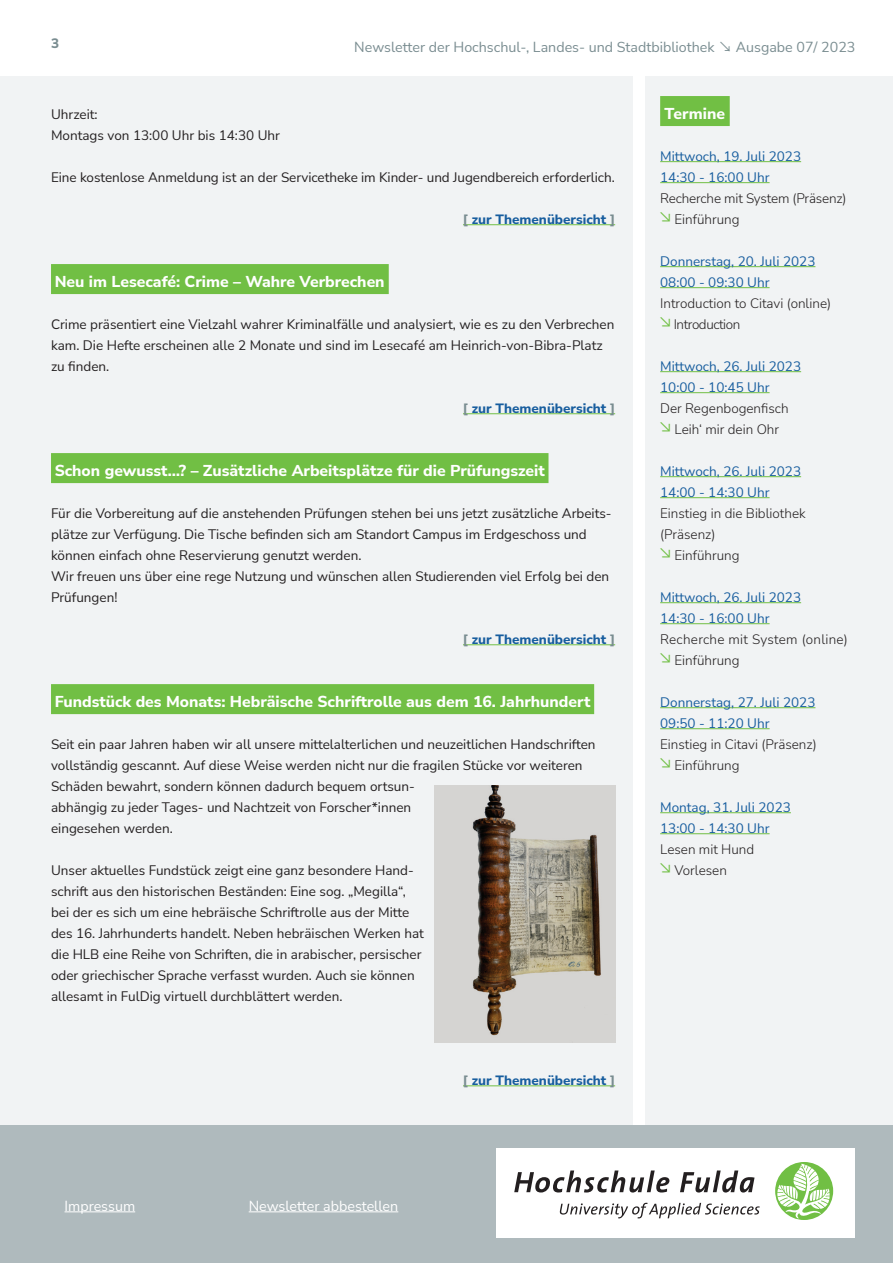
<style>
.page{position:relative;width:893px;height:1263px;background:#fff}
.page>*{position:absolute;margin:0;border:0;box-sizing:border-box;transform-origin:0 0}
.t1{font:800 15.75px "Nunito Sans";color:#fff}
.t2{font:14.25px "Nunito Sans";color:#7a8d91}
.t3{font:14.25px "Nunito Sans";color:#fff}
.t4{font:13.5px/21px "Nunito Sans";color:#231f20}
.t5{font:300 13.5px/21px "Nunito Sans";color:#231f20}
.t6{font:13.5px/21px "Nunito Sans";color:#175d9e}
.t7{font:800 13.5px "Nunito Sans";color:#175d9e}
.t8{font:800 13.5px "Nunito Sans";color:#7a8d91}
.s1{font-family:"Koz Go Pr 6 N"}
.s2{color:#7a8d91}
</style>
<div class="page">
<div style="left:0;top:77px;width:632px;height:1048px;background:#f1f3f4"></div>
<div style="left:645px;top:77px;width:248px;height:1048px;background:#f1f3f4"></div>
<div style="left:0;top:1125px;width:893px;height:138px;background:#afbabd"></div>
<hr style="left:65px;top:1211px;width:70px;height:1px;background:#fff">
<div style="left:496px;top:1148px;width:359px;height:90px;background:#fff"></div>
<div style="left:775px;top:1162px;width:58px;height:58px;background:#71bf44;border-radius:50%"></div>
<svg style="left:777px;top:1163px;width:53px;height:55px"></svg>
<svg style="left:514px;top:1170px;width:155px;height:22px"></svg>
<svg style="left:680px;top:1170px;width:74px;height:22px"></svg>
<svg style="left:559px;top:1203px;width:201px;height:15px"></svg>
<hr style="left:249px;top:1211px;width:149px;height:1px;background:#fff">
<div style="left:660px;top:96px;width:70px;height:30px;background:#71bf44"></div>
<hr style="left:463px;top:224px;width:152px;height:1px;background:#71bf44">
<div style="left:51px;top:264px;width:338px;height:30px;background:#71bf44"></div>
<hr style="left:463px;top:413px;width:152px;height:1px;background:#71bf44">
<div style="left:51px;top:453px;width:497px;height:30px;background:#71bf44"></div>
<hr style="left:463px;top:644px;width:152px;height:1px;background:#71bf44">
<div style="left:51px;top:684px;width:543px;height:30px;background:#71bf44"></div>
<hr style="left:463px;top:1085px;width:152px;height:1px;background:#71bf44">
<hr style="left:660px;top:476px;width:141px;height:1px;background:#71bf44">
<hr style="left:660px;top:497px;width:110px;height:1px;background:#71bf44">
<hr style="left:660px;top:602px;width:141px;height:1px;background:#71bf44">
<hr style="left:660px;top:623px;width:110px;height:1px;background:#71bf44">
<hr style="left:660px;top:707px;width:155px;height:1px;background:#71bf44">
<hr style="left:660px;top:728px;width:110px;height:1px;background:#71bf44">
<hr style="left:660px;top:161px;width:141px;height:1px;background:#71bf44">
<hr style="left:660px;top:182px;width:110px;height:1px;background:#71bf44">
<hr style="left:660px;top:266px;width:155px;height:1px;background:#71bf44">
<hr style="left:660px;top:287px;width:110px;height:1px;background:#71bf44">
<hr style="left:660px;top:371px;width:141px;height:1px;background:#71bf44">
<hr style="left:660px;top:392px;width:110px;height:1px;background:#71bf44">
<hr style="left:660px;top:812px;width:131px;height:1px;background:#71bf44">
<hr style="left:660px;top:833px;width:110px;height:1px;background:#71bf44">
<img style="left:435px;top:786px;width:180px;height:257px">
<p class="t8" style="left:51px;top:34px;width:10px">3</p>
<p class="t2" style="left:354px;top:37px;width:503px">Newsletter der Hochschul-, Landes- und Stadtbibliothek <span class="s1">↘</span> Ausgabe 07/ 2023</p>
<p class="t4" style="left:51px;top:103px;width:48px">Uhrzeit:</p>
<p class="t1" style="left:665px;top:102px;width:62px">Termine</p>
<p class="t4" style="left:51px;top:124px;width:230px">Montags von 13:00 Uhr bis 14:30 Uhr</p>
<p class="t4" style="left:51px;top:166px;width:565px">Eine kostenlose Anmeldung ist an der Servicetheke im Kinder- und Jugendbereich erforderlich.</p>
<p class="t7" style="left:463px;top:209px;width:154px"><span class="s2">[</span> zur Themenübersicht <span class="s2">]</span></p>
<p class="t6" style="left:660px;top:145px;width:142px">Mittwoch, 19. Juli 2023<br>14:30 - 16:00 Uhr</p>
<p class="t5" style="left:660px;top:187px;width:188px">Recherche mit System (Präsenz) <sup>↘</sup> Einführung</p>
<p class="t6" style="left:660px;top:250px;width:157px">Donnerstag, 20. Juli 2023<br>08:00 - 09:30 Uhr</p>
<p class="t5" style="left:660px;top:292px;width:172px">Introduction to Citavi (online) <sup>↘</sup> Introduction</p>
<p class="t6" style="left:660px;top:355px;width:142px">Mittwoch, 26. Juli 2023<br>10:00 - 10:45 Uhr</p>
<p class="t5" style="left:660px;top:397px;width:130px">Der Regenbogenfisch <sup>↘</sup> Leih‘ mir dein Ohr</p>
<p class="t1" style="left:55px;top:270px;width:331px">Neu im Lesecafé: Crime – Wahre Verbrechen</p>
<p class="t4" style="left:51px;top:313px;width:565px">Crime präsentiert eine Vielzahl wahrer Kriminalfälle und analysiert, wie es zu den Verbrechen kam. Die Hefte erscheinen alle 2 Monate und sind im Lesecafé am Heinrich-von-Bibra-Platz zu finden.</p>
<p class="t7" style="left:463px;top:398px;width:154px"><span class="s2">[</span> zur Themenübersicht <span class="s2">]</span></p>
<p class="t1" style="left:55px;top:459px;width:492px">Schon gewusst…? – Zusätzliche Arbeitsplätze für die Prüfungszeit</p>
<p class="t4" style="left:51px;top:502px;width:562px">Für die Vorbereitung auf die anstehenden Prüfungen stehen bei uns jetzt zusätzliche Arbeits&shy;plätze zur Verfügung. Die Tische befinden sich am Standort Campus im Erdgeschoss und können einfach ohne Reservierung genutzt werden.<br>Wir freuen uns über eine rege Nutzung und wünschen allen Studierenden viel Erfolg bei den Prüfungen!</p>
<p class="t7" style="left:463px;top:629px;width:154px"><span class="s2">[</span> zur Themenübersicht <span class="s2">]</span></p>
<p class="t1" style="left:55px;top:690px;width:537px">Fundstück des Monats: Hebräische Schriftrolle aus dem 16. Jahrhundert</p>
<p class="t4" style="left:51px;top:733px;width:546px">Seit ein paar Jahren haben wir all unsere mittelalterlichen und neuzeitlichen Handschriften vollständig gescannt. Auf diese Weise werden nicht nur die fragilen Stücke vor weiteren Schäden bewahrt, sondern können dadurch bequem ortsun-<br>abhängig zu jeder Tages- und Nachtzeit von Forscher*innen<br>eingesehen werden.</p>
<p class="t4" style="left:51px;top:859px;width:374px">Unser aktuelles Fundstück zeigt eine ganz besondere Hand&shy;schrift aus den historischen Beständen: Eine sog. „Megilla“, bei der es sich um eine hebräische Schriftrolle aus der Mitte des 16. Jahrhunderts handelt. Neben hebräischen Werken hat die HLB eine Reihe von Schriften, die in arabischer, persischer oder griechischer Sprache verfasst wurden. Auch sie können allesamt in FulDig virtuell durchblättert werden.</p>
<p class="t3" style="left:65px;top:1196px;width:72px">Impressum</p>
<p class="t3" style="left:249px;top:1196px;width:151px">Newsletter abbestellen</p>
<p class="t7" style="left:463px;top:1070px;width:154px"><span class="s2">[</span> zur Themenübersicht <span class="s2">]</span></p>
<p class="t6" style="left:660px;top:460px;width:142px">Mittwoch, 26. Juli 2023<br>14:00 - 14:30 Uhr</p>
<p class="t5" style="left:660px;top:502px;width:147px">Einstieg in die Bibliothek (Präsenz)<br><sup>↘</sup> Einführung</p>
<p class="t6" style="left:660px;top:586px;width:142px">Mittwoch, 26. Juli 2023<br>14:30 - 16:00 Uhr</p>
<p class="t5" style="left:660px;top:628px;width:189px">Recherche mit System (online) <sup>↘</sup> Einführung</p>
<p class="t6" style="left:660px;top:691px;width:157px">Donnerstag, 27. Juli 2023<br>09:50 - 11:20 Uhr</p>
<p class="t5" style="left:660px;top:733px;width:158px">Einstieg in Citavi (Präsenz) <sup>↘</sup> Einführung</p>
<p class="t6" style="left:660px;top:796px;width:132px">Montag, 31. Juli 2023<br>13:00 - 14:30 Uhr</p>
<p class="t5" style="left:660px;top:838px;width:96px">Lesen mit Hund <sup>↘</sup> Vorlesen</p>
</div>
